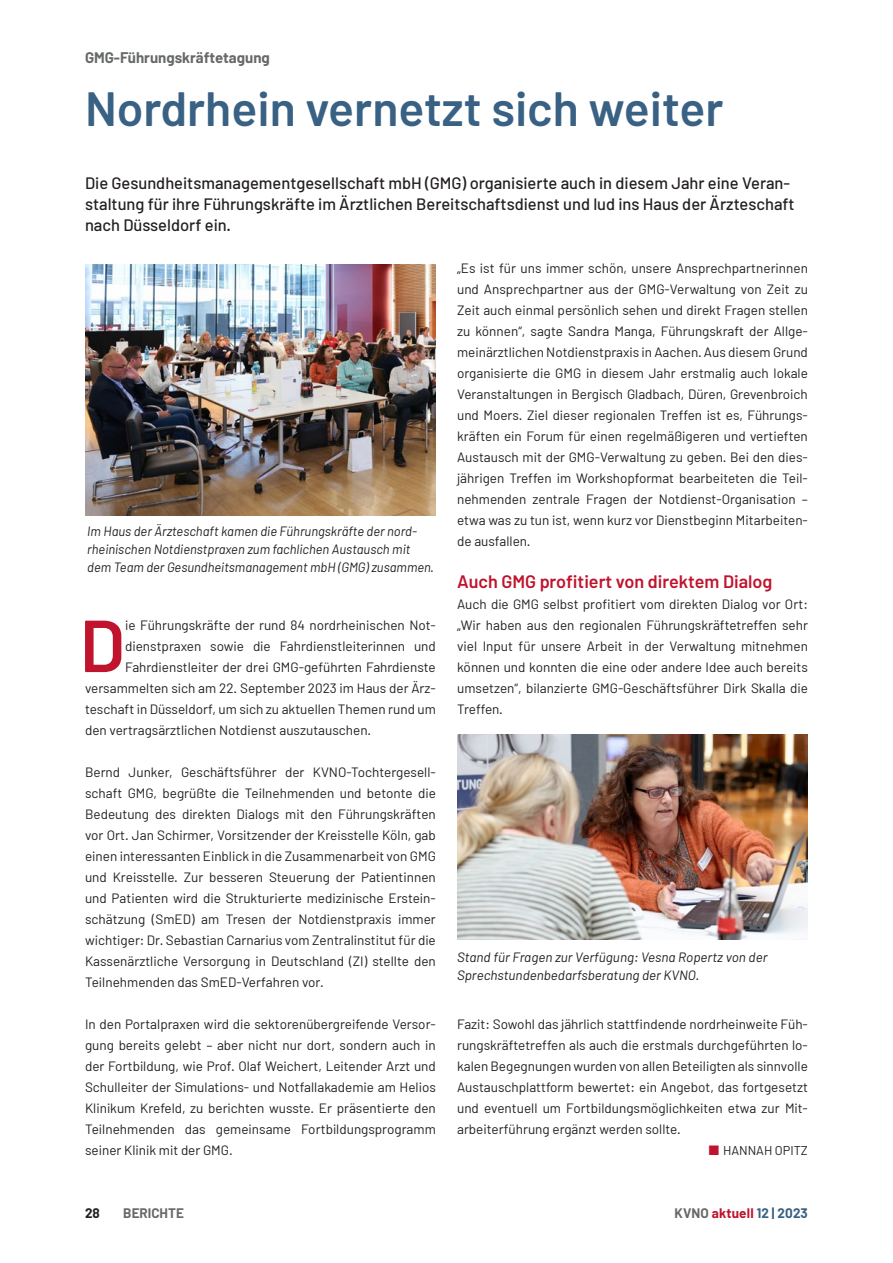
<style>
.page{position:relative;width:893px;height:1263px;background:#fff}
.page>*{position:absolute;margin:0;border:0;box-sizing:border-box;transform-origin:0 0}
.KVNO_P_Initial{font:600 73.5px "Barlow";color:#c0142e}
.KVNO_H1{font:600 48px "Barlow";color:#396184}
.KVNO_H2_Zwischenhead{font:600 18px "Barlow";color:#c0142e}
.KVNO_Intro{font:500 16.5px/21px "Barlow";color:#231f20}
.KVNO_Dachzeile{font:700 15px "Barlow";color:#676969}
.KVNO_p{font:13.5px/21px "Barlow";color:#231f20;text-align:justify}
.KVNO_P_Initial-2{font:13.5px "Barlow";color:#231f20}
.KVNO_BU{font:italic 13.5px/18px "Barlow";color:#231f20;scale:.96 1}
.KVNO_BU-2{font:italic 13.5px/18px "Barlow";color:#231f20}
.t1{font:700 13.5px "Barlow";letter-spacing:.01em;color:#c0142e}
.t2{font:700 13.5px "Barlow";color:#676969}
.t3{font:700 13.5px "Barlow";color:#231f20}
.KVNO_Autor{font:12.75px "Barlow";color:#231f20}
.s1{color:#c0142e}
.s2{color:#676969}
.s3{color:#396184}
</style>
<div class="page">
<img style="left:85px;top:264px;width:351px;height:252px">
<img style="left:457px;top:734px;width:351px;height:206px">
<p class="KVNO_Dachzeile" style="left:85px;top:48px;width:186px">GMG-Führungskräftetagung</p>
<p class="KVNO_H1" style="left:85px;top:79px;width:640px">Nordrhein vernetzt sich weiter</p>
<p class="KVNO_Intro" style="left:85px;top:172px;width:711px">Die Gesundheitsmanagementgesellschaft mbH (GMG) organisierte auch in diesem Jahr eine Veran&shy;staltung für ihre Führungskräfte im Ärztlichen Bereitschaftsdienst und lud ins Haus der Ärzteschaft nach Düsseldorf ein.</p>
<p class="KVNO_BU" style="left:87px;top:522px;width:363px">Im Haus der Ärzteschaft kamen die Führungskräfte der nord&shy;rheinischen Notdienstpraxen zum fachlichen Austausch mit dem Team der Gesundheitsmanagement mbH (GMG) zusammen.</p>
<p class="KVNO_P_Initial" style="left:80px;top:600px;width:47px">D</p>
<p class="KVNO_P_Initial-2" style="left:125px;top:617px;width:312px">ie Führungskräfte der rund 84 nordrheinischen Not-</p>
<p class="KVNO_P_Initial-2" style="left:125px;top:638px;width:312px">dienstpraxen sowie die Fahrdienstleiterinnen und</p>
<p class="KVNO_P_Initial-2" style="left:125px;top:659px;width:312px">Fahrdienstleiter der drei GMG-geführten Fahrdienste</p>
<p class="KVNO_P_Initial-2" style="left:85px;top:680px;width:352px">versammelten sich am 22. September 2023 im Haus der Ärz-</p>
<p class="KVNO_P_Initial-2" style="left:85px;top:701px;width:352px">teschaft in Düsseldorf, um sich zu aktuellen Themen rund um</p>
<p class="KVNO_P_Initial-2" style="left:85px;top:722px;width:288px">den vertragsärztlichen Notdienst auszutauschen.</p>
<p class="KVNO_p" style="left:85px;top:761px;width:352px">Bernd Junker, Geschäftsführer der KVNO-Tochtergesell&shy;schaft GMG, begrüßte die Teilnehmenden und betonte die Bedeutung des direkten Dialogs mit den Führungskräften vor Ort. Jan Schirmer, Vorsitzender der Kreisstelle Köln, gab einen interessanten Einblick in die Zusammenarbeit von GMG und Kreisstelle. Zur besseren Steuerung der Patientinnen und Patienten wird die Strukturierte medizinische Erstein&shy;schätzung (SmED) am Tresen der Notdienstpraxis immer wichtiger: Dr. Sebastian Carnarius vom Zentralinstitut für die Kassenärztliche Versorgung in Deutschland (ZI) stellte den Teilnehmenden das SmED-Verfahren vor.</p>
<p class="KVNO_p" style="left:85px;top:1013px;width:352px">In den Portalpraxen wird die sektorenübergreifende Versor&shy;gung bereits gelebt – aber nicht nur dort, sondern auch in der Fortbildung, wie Prof. Olaf Weichert, Leitender Arzt und Schulleiter der Simulations- und Notfallakademie am Helios Klinikum Krefeld, zu berichten wusste. Er präsentierte den Teilnehmenden das gemeinsame Fortbildungsprogramm seiner Klinik mit der GMG.</p>
<p class="KVNO_p" style="left:457px;top:257px;width:352px">„Es ist für uns immer schön, unsere Ansprechpartnerinnen und Ansprechpartner aus der GMG-Verwaltung von Zeit zu Zeit auch einmal persönlich sehen und direkt Fragen stellen zu können“, sagte Sandra Manga, Führungskraft der Allge&shy;meinärztlichen Notdienstpraxis in Aachen. Aus diesem Grund organisierte die GMG in diesem Jahr erstmalig auch lokale Veranstaltungen in Bergisch Gladbach, Düren, Grevenbroich und Moers. Ziel dieser regionalen Treffen ist es, Führungs&shy;kräften ein Forum für einen regelmäßigeren und vertieften Austausch mit der GMG-Verwaltung zu geben. Bei den dies&shy;jährigen Treffen im Workshopformat bearbeiteten die Teil&shy;nehmenden zentrale Fragen der Notdienst-Organisation – etwa was zu tun ist, wenn kurz vor Dienstbeginn Mitarbeiten&shy;de ausfallen.</p>
<p class="KVNO_H2_Zwischenhead" style="left:457px;top:570px;width:317px">Auch GMG profitiert von direktem Dialog</p>
<p class="KVNO_p" style="left:457px;top:593px;width:352px">Auch die GMG selbst profitiert vom direkten Dialog vor Ort: „Wir haben aus den regionalen Führungskräftetreffen sehr viel Input für unsere Arbeit in der Verwaltung mitnehmen können und konnten die eine oder andere Idee auch bereits umsetzen“, bilanzierte GMG-Geschäftsführer Dirk Skalla die Treffen.</p>
<p class="KVNO_BU-2" style="left:457px;top:947px;width:312px">Stand für Fragen zur Verfügung: Vesna Ropertz von der<br>Sprechstundenbedarfsberatung der KVNO.</p>
<p class="KVNO_p" style="left:457px;top:1013px;width:352px">Fazit: Sowohl das jährlich stattfindende nordrheinweite Füh&shy;rungskräftetreffen als auch die erstmals durchgeführten lo&shy;kalen Begegnungen wurden von allen Beteiligten als sinnvolle Austauschplattform bewertet: ein Angebot, das fortgesetzt und eventuell um Fortbildungsmöglichkeiten etwa zur Mit&shy;arbeiterführung ergänzt werden sollte.</p>
<p class="KVNO_Autor" style="left:708px;top:1143px;width:101px"><span class="s1">■</span> HANNAH OPITZ</p>
<p class="t3" style="left:85px;top:1205px;width:16px">28</p>
<p class="t2" style="left:123px;top:1205px;width:62px">BERICHTE</p>
<p class="t1" style="left:674px;top:1205px;width:135px"><span class="s2">KVNO</span> aktuell <span class="s3">12 | 2023</span></p>
</div>
